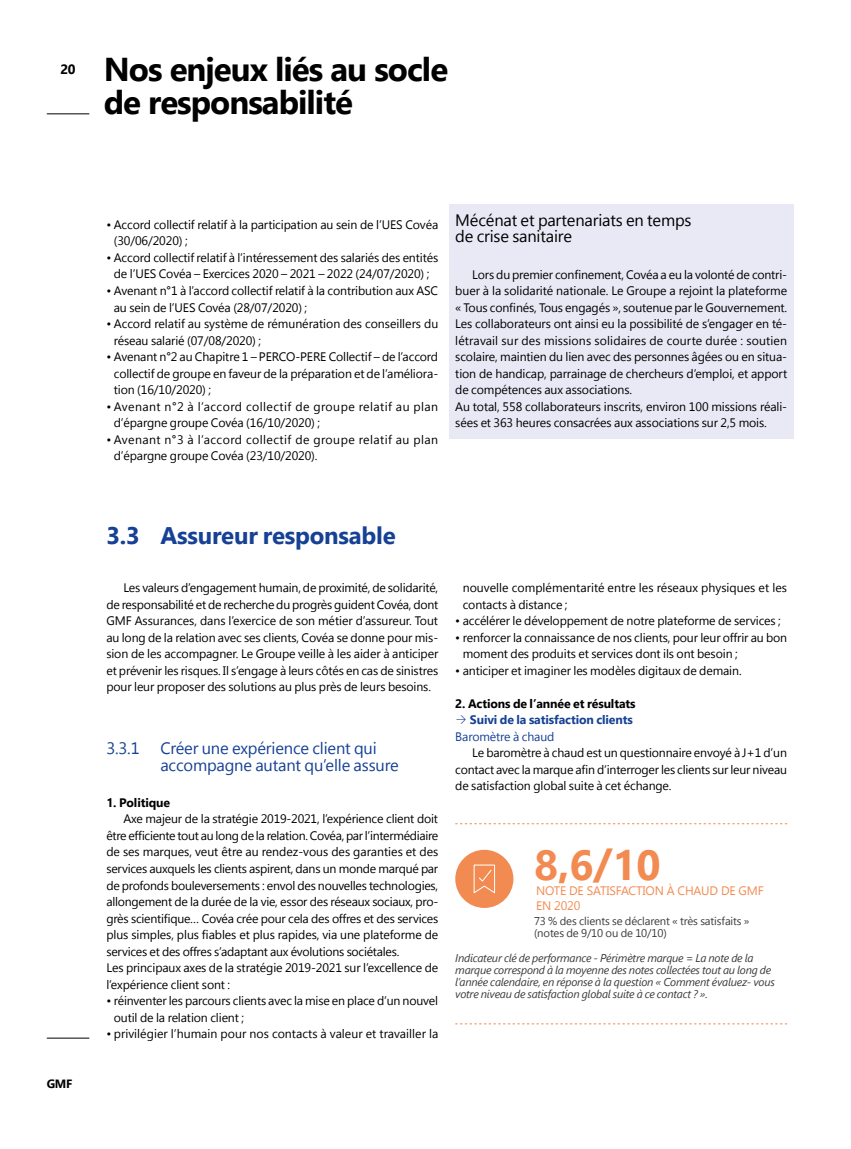
<style>
.page{position:relative;width:851px;height:1149px;background:#fff}
.page>*{position:absolute;margin:0;border:0;box-sizing:border-box;transform-origin:0 0}
.t1{font:700 42px "Segoe UI";color:#f28b52}
.t2{font:700 33px/33px "Segoe UI";letter-spacing:-.03em;color:#000}
.t3{font:700 24px "Segoe UI";letter-spacing:-.01em;color:#164194}
.t4{font:16.5px/16.5px "Segoe UI";letter-spacing:-.01em;color:#164194}
.t5{font:16.5px/16.5px "Segoe UI";letter-spacing:-.01em;color:#000}
.t6{font:700 13.5px "Segoe UI";color:#000}
.t7{font:12.3px/16.5px "Segoe UI";letter-spacing:-.01em;color:#000}
.t8{font:12.3px/16.5px "Segoe UI";letter-spacing:.035em;color:#000}
.t9{font:700 12.3px/16.5px "Segoe UI";letter-spacing:-.01em;color:#000}
.t10{font:12.3px/15px "Segoe UI";letter-spacing:-.01em;color:#f28b52}
.t11{font:700 12px "Segoe UI";color:#000}
.t12{font:italic 11.25px/12px "Segoe UI";letter-spacing:-.02em;color:#3c3c3b}
.t13{font:11.25px/12px "Segoe UI";letter-spacing:-.01em;color:#3c3c3b}
.s1{font-family:"Flesh Plain";font-weight:400;color:#164194}
.s2{color:#164194}
.s3{font-weight:400;color:#164194}
</style>
<div class="page">
<hr style="left:47px;top:1037px;width:42px;height:1px;background:#000">
<hr style="left:47px;top:113px;width:42px;height:1px;background:#000">
<div style="left:449px;top:204px;width:344px;height:235px;background:#e9e9f6"></div>
<svg style="left:455px;top:823px;width:332px;height:1px"></svg>
<svg style="left:455px;top:1023px;width:332px;height:1px"></svg>
<div style="left:455px;top:849px;width:58px;height:58px;background:#f28b52;border-radius:50%"></div>
<svg style="left:473px;top:864px;width:23px;height:30px"></svg>
<p class="t6" style="left:60px;top:59px;width:17px">20</p>
<h2 class="t2" style="left:104px;top:51px;width:346px">Nos enjeux liés au socle de responsabilité</h2>
<p class="t11" style="left:47px;top:1073px;width:27px">GMF</p>
<p class="t7" style="left:114px;top:216px;width:326px;text-indent:-7px">• Accord collectif relatif à la participation au sein de l’UES Covéa (30/06/2020) ;</p>
<p class="t7" style="left:106px;top:249px;width:333px;text-align:center">• Accord collectif relatif à l’intéressement des salariés des entités de l’UES Covéa – Exercices 2020 – 2021 – 2022 (24/07/2020) ;</p>
<p class="t7" style="left:114px;top:282px;width:326px;text-indent:-7px">• Avenant n°1 à l’accord collectif relatif à la contribution aux ASC au sein de l’UES Covéa (28/07/2020) ;</p>
<p class="t7" style="left:114px;top:315px;width:326px;text-indent:-7px">• Accord relatif au système de rémunération des conseillers du réseau salarié (07/08/2020) ;</p>
<p class="t7" style="left:114px;top:348px;width:326px;text-align:justify;text-indent:-7px">• Avenant n°2 au Chapitre 1 – PERCO-PERE Collectif – de l’accord collectif de groupe en faveur de la préparation et de l’améliora&shy;tion (16/10/2020) ;</p>
<p class="t8" style="left:114px;top:397px;width:326px;text-indent:-7px">• Avenant n°2 à l’accord collectif de groupe relatif au plan d’épargne groupe Covéa (16/10/2020) ;</p>
<p class="t8" style="left:114px;top:430px;width:326px;text-indent:-7px">• Avenant n°3 à l’accord collectif de groupe relatif au plan d’épargne groupe Covéa (23/10/2020).</p>
<h3 class="t5" style="left:455px;top:211px;width:238px">Mécénat et partenariats en temps de crise sanitaire</h3>
<p class="t7" style="left:455px;top:265px;width:333px;text-indent:17px">Lors du premier confinement, Covéa a eu la volonté de contri&shy;buer à la solidarité nationale. Le Groupe a rejoint la plateforme « Tous confinés, Tous engagés », soutenue par le Gouvernement.<br>Les collaborateurs ont ainsi eu la possibilité de s’engager en té&shy;létravail sur des missions solidaires de courte durée : soutien scolaire, maintien du lien avec des personnes âgées ou en situa&shy;tion de handicap, parrainage de chercheurs d’emploi, et apport de compétences aux associations.<br>Au total, 558 collaborateurs inscrits, environ 100 missions réali&shy;sées et 363 heures consacrées aux associations sur 2,5 mois.</p>
<h3 class="t3" style="left:106px;top:517px;width:291px">3.3 Assureur responsable</h3>
<p class="t7" style="left:106px;top:579px;width:333px;text-align:justify;text-indent:17px">Les valeurs d’engagement humain, de proximité, de solidarité, de responsabilité et de recherche du progrès guident Covéa, dont GMF Assurances, dans l’exercice de son métier d’assureur. Tout au long de la relation avec ses clients, Covéa se donne pour mis&shy;sion de les accompagner. Le Groupe veille à les aider à anticiper et prévenir les risques. Il s’engage à leurs côtés en cas de sinistres pour leur proposer des solutions au plus près de leurs besoins.</p>
<h3 class="t4" style="left:106px;top:739px;width:35px">3.3.1</h3>
<h3 class="t4" style="left:160px;top:739px;width:240px">Créer une expérience client qui accompagne autant qu’elle assure</h3>
<p class="t9" style="left:106px;top:793px;width:65px">1. Politique</p>
<p class="t7" style="left:106px;top:810px;width:333px;text-indent:17px">Axe majeur de la stratégie 2019-2021, l’expérience client doit être efficiente tout au long de la relation. Covéa, par l’intermédiaire de ses marques, veut être au rendez-vous des garanties et des services auxquels les clients aspirent, dans un monde marqué par de profonds bouleversements : envol des nouvelles technologies, allongement de la durée de la vie, essor des réseaux sociaux, pro&shy;grès scientifique… Covéa crée pour cela des offres et des services plus simples, plus fiables et plus rapides, via une plateforme de services et des offres s’adaptant aux évolutions sociétales.<br>Les principaux axes de la stratégie 2019-2021 sur l’excellence de l’expérience client sont :</p>
<p class="t7" style="left:114px;top:991px;width:326px;text-indent:-7px">• réinventer les parcours clients avec la mise en place d’un nouvel outil de la relation client ;</p>
<p class="t7" style="left:106px;top:1024px;width:333px">• privilégier l’humain pour nos contacts à valeur et travailler la</p>
<p class="t7" style="left:462px;top:579px;width:326px">nouvelle complémentarité entre les réseaux physiques et les contacts à distance ;</p>
<p class="t7" style="left:455px;top:612px;width:327px">• accélérer le développement de notre plateforme de services ;</p>
<p class="t7" style="left:462px;top:628px;width:326px;text-indent:-7px">• renforcer la connaissance de nos clients, pour leur offrir au bon moment des produits et services dont ils ont besoin ;</p>
<p class="t7" style="left:455px;top:661px;width:288px">• anticiper et imaginer les modèles digitaux de demain.</p>
<p class="t9" style="left:455px;top:694px;width:182px">2. Actions de l’année et résultats <span class="s1">a</span> <span class="s2">Suivi de la satisfaction clients<br></span><span class="s3">Baromètre à chaud</span></p>
<p class="t7" style="left:455px;top:744px;width:333px;text-align:justify;text-indent:17px">Le baromètre à chaud est un questionnaire envoyé à J+1 d’un contact avec la marque afin d’interroger les clients sur leur niveau de satisfaction global suite à cet échange.</p>
<h1 class="t1" style="left:534px;top:832px;width:128px">8,6/10</h1>
<p class="t10" style="left:536px;top:882px;width:229px">NOTE DE SATISFACTION À CHAUD DE GMF<br>EN 2020</p>
<p class="t13" style="left:534px;top:914px;width:217px">73 % des clients se déclarent « très satisfaits » (notes de 9/10 ou de 10/10)</p>
<p class="t12" style="left:455px;top:951px;width:321px">Indicateur clé de performance - Périmètre marque = La note de la marque correspond à la moyenne des notes collectées tout au long de l’année calendaire, en réponse à la question « Comment évaluez- vous votre niveau de satisfaction global suite à ce contact ? ».</p>
</div>
